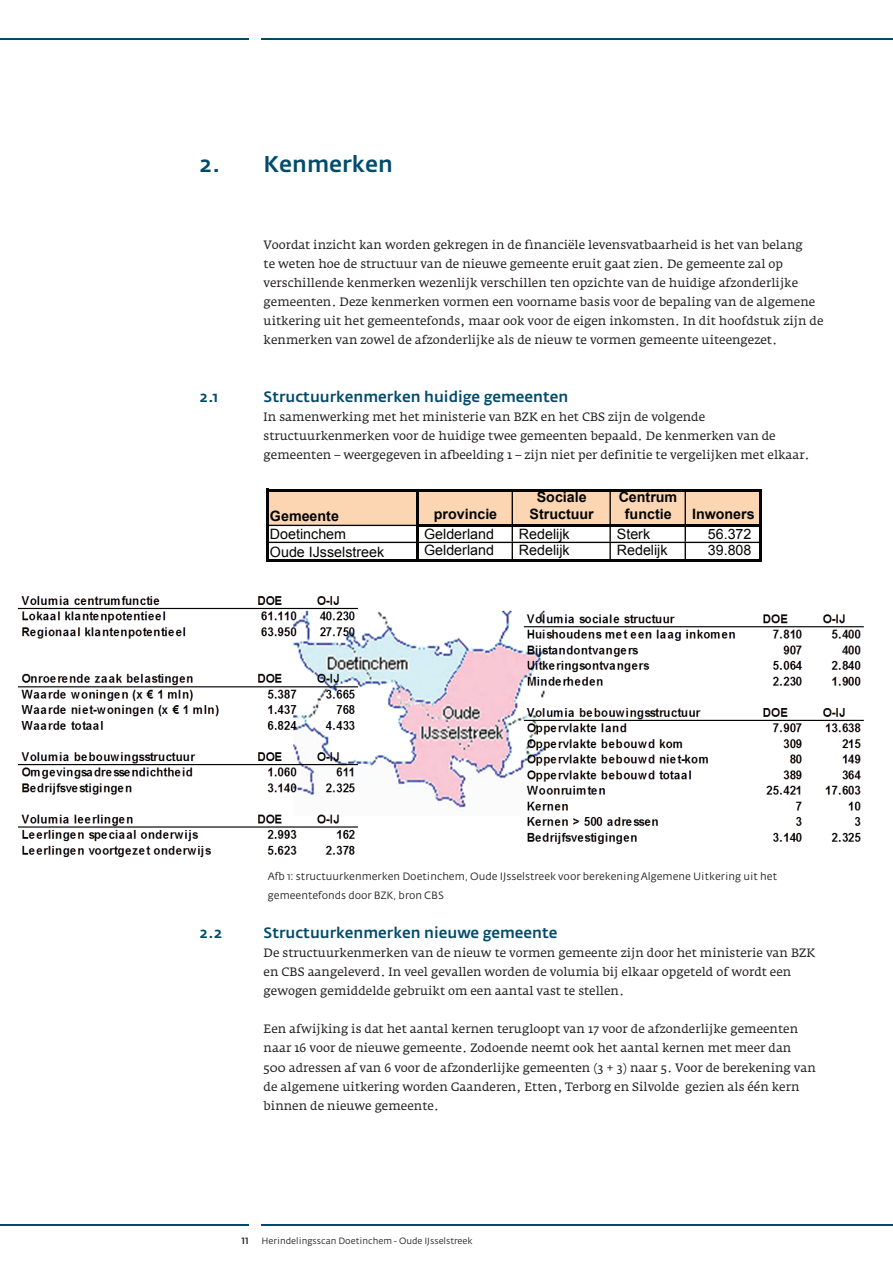
<style>
.page{position:relative;width:893px;height:1263px;background:#fff}
.page>*{position:absolute;margin:0;border:0;box-sizing:border-box;transform-origin:0 0}
.t1{font:500 22.5px "Fedra Sans Alt";color:#004b6c}
.t2{font:500 15px "Fedra Sans Alt";color:#004b6c}
.t3{font:14.25px "Arial";color:#040503}
.t4{font:700 14.25px/17px "Arial";color:#040503;text-align:center}
.t5{font:12px/19.2px "Fedra Serif A";color:#231f20}
.t6{font:10.5px/19.2px "Fedra Sans Alt";color:#231f20}
.t7{font:9px "Fedra Sans Alt";color:#231f20}
.t8{font:9px "Fedra Sans Alt Medium SC";color:#231f20}
</style>
<div class="page">
<hr style="left:0;top:38px;width:249px;height:1px;background:#004b6c">
<hr style="left:261px;top:38px;width:632px;height:1px;background:#004b6c">
<hr style="left:261px;top:1225px;width:632px;height:1px;background:#004b6c">
<hr style="left:0;top:1225px;width:249px;height:1px;background:#004b6c">
<div style="left:267px;top:490px;width:494px;height:36px;background:#fcd5b3"></div>
<hr style="left:269px;top:525px;width:147px;height:1px;background:#040503">
<hr style="left:512px;top:491px;width:1px;height:33px;background:#040503">
<hr style="left:609px;top:491px;width:2px;height:33px;background:#040503">
<hr style="left:685px;top:491px;width:1px;height:33px;background:#040503">
<hr style="left:269px;top:542px;width:147px;height:1px;background:#040503">
<hr style="left:266px;top:489px;width:3px;height:73px;background:#040503">
<hr style="left:416px;top:491px;width:3px;height:71px;background:#040503">
<svg style="left:512px;top:527px;width:1px;height:32px"></svg>
<svg style="left:609px;top:527px;width:2px;height:32px"></svg>
<svg style="left:685px;top:527px;width:1px;height:32px"></svg>
<hr style="left:759px;top:491px;width:3px;height:71px;background:#040503">
<hr style="left:269px;top:489px;width:493px;height:2px;background:#040503">
<hr style="left:419px;top:524px;width:343px;height:3px;background:#040503">
<hr style="left:419px;top:542px;width:340px;height:1px;background:#040503">
<hr style="left:269px;top:559px;width:493px;height:3px;background:#040503">
<img style="left:19px;top:596px;width:845px;height:262px">
<h1 class="t1" style="left:200px;top:151px;width:195px">2. Kenmerken</h1>
<p class="t5" style="left:264px;top:235px;width:561px">Voordat inzicht kan worden gekregen in de financiële levensvatbaarheid is het van belang<br>te weten hoe de structuur van de nieuwe gemeente eruit gaat zien. De gemeente zal op verschillende kenmerken wezenlijk verschillen ten opzichte van de huidige afzonderlijke gemeenten. Deze kenmerken vormen een voorname basis voor de bepaling van de algemene uitkering uit het gemeentefonds, maar ook voor de eigen inkomsten. In dit hoofdstuk zijn de kenmerken van zowel de afzonderlijke als de nieuw te vormen gemeente uiteengezet.</p>
<p class="t2" style="left:200px;top:388px;width:20px">2.1</p>
<p class="t2" style="left:264px;top:388px;width:306px">Structuurkenmerken huidige gemeenten</p>
<p class="t5" style="left:264px;top:407px;width:547px">In samenwerking met het ministerie van BZK en het CBS zijn de volgende structuurkenmerken voor de huidige twee gemeenten bepaald. De kenmerken van de gemeenten – weergegeven in afbeelding 1 – zijn niet per definitie te vergelijken met elkaar.</p>
<p class="t4" style="left:270px;top:508px;width:71px">Gemeente</p>
<p class="t4" style="left:434px;top:506px;width:65px">provincie</p>
<p class="t4" style="left:529px;top:489px;width:66px">Sociale<br>Structuur</p>
<p class="t4" style="left:619px;top:489px;width:60px">Centrum functie</p>
<p class="t4" style="left:692px;top:506px;width:64px">Inwoners</p>
<p class="t3" style="left:270px;top:525px;width:78px">Doetinchem</p>
<p class="t3" style="left:424px;top:525px;width:71px">Gelderland</p>
<p class="t3" style="left:519px;top:525px;width:52px">Redelijk</p>
<p class="t3" style="left:617px;top:525px;width:35px">Sterk</p>
<p class="t3" style="left:708px;top:525px;width:45px">56.372</p>
<p class="t3" style="left:270px;top:542px;width:116px">Oude IJsselstreek</p>
<p class="t3" style="left:424px;top:540px;width:71px">Gelderland</p>
<p class="t3" style="left:519px;top:540px;width:52px">Redelijk</p>
<p class="t3" style="left:617px;top:540px;width:52px">Redelijk</p>
<p class="t3" style="left:708px;top:540px;width:45px">39.808</p>
<p class="t6" style="left:268px;top:867px;width:511px">Afb 1: structuurkenmerken Doetinchem, Oude IJsselstreek voor berekening Algemene Uitkering uit het gemeentefonds door BZK, bron CBS</p>
<p class="t2" style="left:200px;top:924px;width:24px">2.2</p>
<p class="t2" style="left:264px;top:924px;width:295px">Structuurkenmerken nieuwe gemeente</p>
<p class="t5" style="left:264px;top:943px;width:553px">De structuurkenmerken van de nieuw te vormen gemeente zijn door het ministerie van BZK en CBS aangeleverd. In veel gevallen worden de volumia bij elkaar opgeteld of wordt een gewogen gemiddelde gebruikt om een aantal vast te stellen.</p>
<p class="t5" style="left:264px;top:1019px;width:554px">Een afwijking is dat het aantal kernen terugloopt van 17 voor de afzonderlijke gemeenten naar 16 voor de nieuwe gemeente. Zodoende neemt ook het aantal kernen met meer dan 500 adressen af van 6 voor de afzonderlijke gemeenten (3 + 3) naar 5. Voor de berekening van de algemene uitkering worden Gaanderen, Etten, Terborg en Silvolde gezien als één kern binnen de nieuwe gemeente.</p>
<p class="t8" style="left:241px;top:1235px;width:9px">11</p>
<p class="t7" style="left:261px;top:1236px;width:213px">Herindelingsscan Doetinchem - Oude IJsselstreek</p>
</div>
